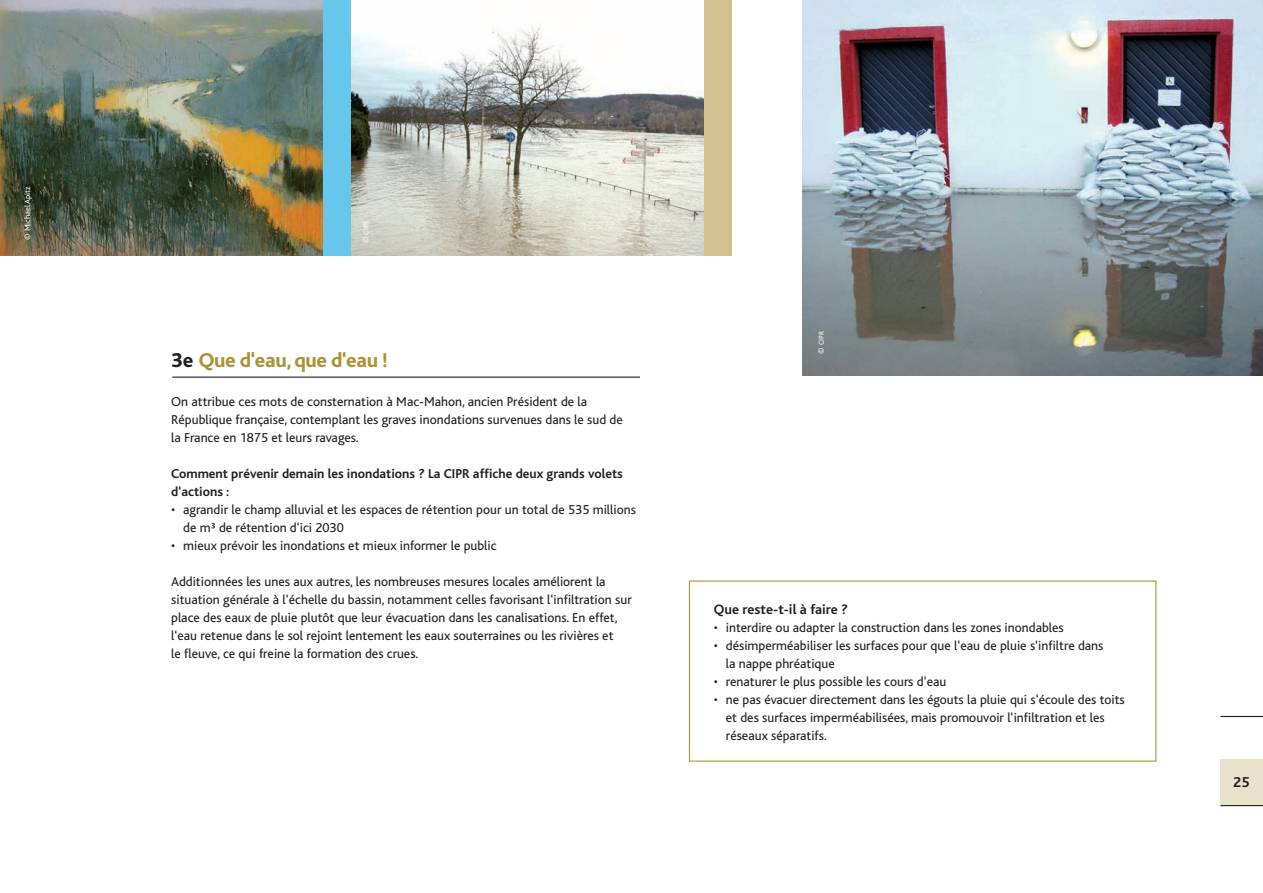
<style>
.page{position:relative;width:1263px;height:893px;background:#fff}
.page>*{position:absolute;margin:0;border:0;box-sizing:border-box;transform-origin:0 0}
.t1{font:800 21px "Bliss";letter-spacing:-.02em;color:#ac9337}
.t2{font:700 15px "Bliss";color:#231f20}
.t3{font:700 14.25px "Bliss";color:#231f20}
.t4{font:13.5px/18px "Bliss";color:#231f20}
.t5{font:700 13.5px/18px "Bliss";color:#231f20}
.t6{font:8.25px "Bliss";color:#fff}
.t7{font:7.35px "Bliss";color:#fff}
.s1{font-size:8.25px}
.s2{color:#231f20}
</style>
<div class="page">
<div style="left:1220px;top:759px;width:43px;height:46px;background:#e9e2ca"></div>
<hr style="left:1220px;top:805px;width:43px;height:1px;background:#231f20">
<hr style="left:1220px;top:716px;width:43px;height:1px;background:#231f20">
<img style="left:350px;top:0;width:354px;height:255px">
<div style="left:0;top:0;width:350px;height:255px;background:#66c6eb"></div>
<hr style="left:172px;top:377px;width:468px;height:1px;background:#231f20">
<img style="left:0;top:0;width:323px;height:255px">
<div style="left:704px;top:0;width:27px;height:255px;background:#d0c18f"></div>
<div style="left:689px;top:581px;width:467px;height:181px;border:1px solid #ac9337"></div>
<img style="left:803px;top:0;width:460px;height:376px">
<p class="t6" style="left:23px;top:240px;width:55px;rotate:-90deg">© Michael Apitz</p>
<p class="t7" style="left:362px;top:243px;width:24px;rotate:-90deg"><span class="s1">©</span> CIPR</p>
<p class="t1" style="left:171px;top:349px;width:218px"><span class="s2">3e</span> Que d‘eau, que d‘eau !</p>
<p class="t4" style="left:171px;top:392px;width:417px">On attribue ces mots de consternation à Mac-Mahon, ancien Président de la</p>
<p class="t4" style="left:171px;top:410px;width:453px">République française, contemplant les graves inondations survenues dans le sud de</p>
<p class="t4" style="left:171px;top:428px;width:189px">la France en 1875 et leurs ravages.</p>
<p class="t5" style="left:171px;top:464px;width:453px">Comment prévenir demain les inondations ? La CIPR affiche deux grands volets d‘actions :</p>
<p class="t4" style="left:183px;top:500px;width:454px;text-indent:-12px">• agrandir le champ alluvial et les espaces de rétention pour un total de 535 millions de m³ de rétention d‘ici 2030</p>
<p class="t4" style="left:171px;top:536px;width:327px">• mieux prévoir les inondations et mieux informer le public</p>
<p class="t4" style="left:171px;top:572px;width:462px">Additionnées les unes aux autres, les nombreuses mesures locales améliorent la situation générale à l‘échelle du bassin, notamment celles favorisant l‘infiltration sur place des eaux de pluie plutôt que leur évacuation dans les canalisations. En effet, l‘eau retenue dans le sol rejoint lentement les eaux souterraines ou les rivières et</p>
<p class="t4" style="left:171px;top:644px;width:249px">le fleuve, ce qui freine la formation des crues.</p>
<p class="t7" style="left:818px;top:354px;width:24px;rotate:-90deg"><span class="s1">©</span> CIPR</p>
<p class="t3" style="left:714px;top:602px;width:136px">Que reste-t-il à faire ?</p>
<p class="t4" style="left:714px;top:619px;width:351px">• interdire ou adapter la construction dans les zones inondables</p>
<p class="t4" style="left:726px;top:637px;width:379px;text-indent:-12px">• désimperméabiliser les surfaces pour que l‘eau de pluie s‘infiltre dans la nappe phréatique</p>
<p class="t4" style="left:714px;top:673px;width:234px">• renaturer le plus possible les cours d‘eau</p>
<p class="t4" style="left:714px;top:691px;width:412px;text-align:center">• ne pas évacuer directement dans les égouts la pluie qui s‘écoule des toits et des surfaces imperméabilisées, mais promouvoir l‘infiltration et les</p>
<p class="t4" style="left:726px;top:727px;width:103px">réseaux séparatifs.</p>
<p class="t2" style="left:1233px;top:774px;width:18px">25</p>
</div>
